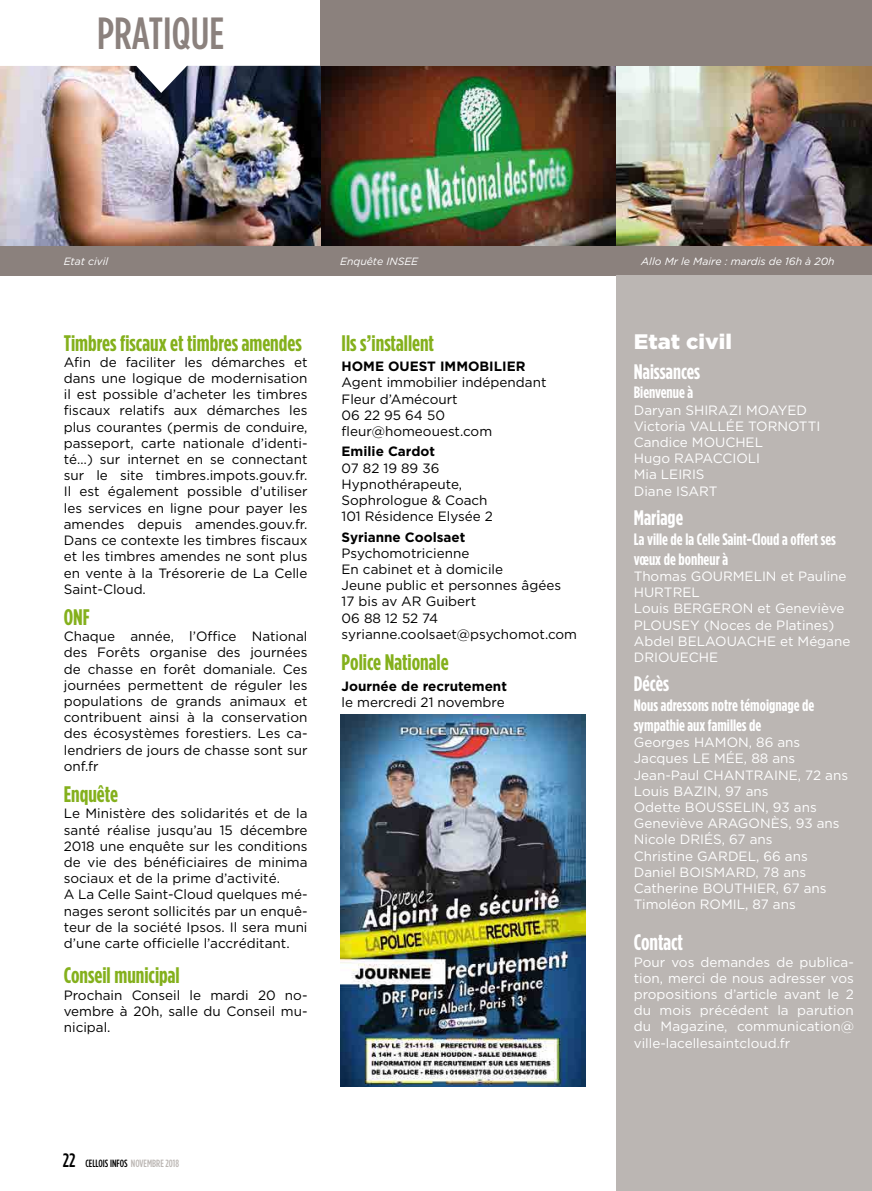
<style>
.page{position:relative;width:872px;height:1191px;background:#fff}
.page>*{position:absolute;margin:0;border:0;box-sizing:border-box;transform-origin:0 0}
.t1{font:500 condensed 45px "Gotham";color:#8b817d}
.t2{font:700 condensed 22.5px "Gotham";color:#84b01c}
.t3{font:700 condensed 22.5px "Gotham";color:#fff}
.t4{font:700 condensed 21px "Gotham";color:#fff}
.t5{font:900 21px "Gotham";color:#fff;scale:1.04 1}
.t6{font:700 condensed 16.5px/19.8px "Gotham";color:#fff}
.t7{font:13.5px/16.2px "Gotham";color:#000}
.t8{font:13.5px/16.2px "Gotham";color:#fff}
.t9{font:700 13.5px "Gotham";color:#000}
.t10{font:italic 10.5px "Gotham";color:#fff}
.t11{font:500 condensed 10.5px "Gotham";color:#000}
.s1{font-size:19.5px}
.s2{color:#bbb6b3}
</style>
<div class="page">
<img style="left:320px;top:66px;width:296px;height:181px">
<img style="left:0;top:93px;width:320px;height:154px">
<img style="left:616px;top:66px;width:256px;height:181px">
<svg style="left:0;top:65px;width:320px;height:28px"></svg>
<div style="left:0;top:247px;width:872px;height:29px;background:#8b817d"></div>
<div style="left:320px;top:0;width:552px;height:66px;background:#8b817d"></div>
<div style="left:616px;top:276px;width:256px;height:915px;background:#bbb6b3"></div>
<img style="left:340px;top:714px;width:245px;height:372px">
<h1 class="t1" style="left:97px;top:8px;width:129px">PRATIQUE</h1>
<p class="t10" style="left:64px;top:256px;width:46px">Etat civil</p>
<p class="t10" style="left:340px;top:256px;width:79px">Enquête INSEE</p>
<h2 class="t2" style="left:64px;top:330px;width:239px">Timbres fiscaux et timbres amendes</h2>
<p class="t7" style="left:64px;top:354px;width:245px;text-align:justify">Afin de faciliter les démarches et dans une logique de modernisation il est possible d’acheter les timbres fiscaux relatifs aux démarches les plus courantes (permis de conduire, passeport, carte nationale d’identi&shy;té…) sur internet en se connectant sur le site timbres.impots.gouv.fr.<br>Il est également possible d’utiliser les services en ligne pour payer les amendes depuis amendes.gouv.fr.<br>Dans ce contexte les timbres fiscaux et les timbres amendes ne sont plus en vente à la Trésorerie de La Celle Saint-Cloud.</p>
<h2 class="t2" style="left:64px;top:604px;width:28px">ONF</h2>
<p class="t7" style="left:64px;top:628px;width:245px;text-align:justify">Chaque année, l’Office National des Forêts organise des journées de chasse en forêt domaniale. Ces journées permettent de réguler les populations de grands animaux et contribuent ainsi à la conservation des écosystèmes forestiers. Les ca&shy;lendriers de jours de chasse sont sur onf.fr</p>
<h2 class="t2" style="left:64px;top:781px;width:56px">Enquête</h2>
<p class="t7" style="left:64px;top:805px;width:245px">Le Ministère des solidarités et de la santé réalise jusqu’au 15 décembre 2018 une enquête sur les conditions de vie des bénéficiaires de minima sociaux et de la prime d’activité.<br>A La Celle Saint-Cloud quelques mé&shy;nages seront sollicités par un enquê&shy;teur de la société Ipsos. Il sera muni d’une carte officielle l’accréditant.</p>
<h2 class="t2" style="left:64px;top:963px;width:117px">Conseil municipal</h2>
<p class="t7" style="left:64px;top:986px;width:245px;text-align:justify">Prochain Conseil le mardi 20 no&shy;vembre à 20h, salle du Conseil mu&shy;nicipal.</p>
<h2 class="t2" style="left:341px;top:330px;width:94px">Ils s’installent</h2>
<p class="t9" style="left:341px;top:358px;width:185px">HOME OUEST IMMOBILIER</p>
<p class="t7" style="left:341px;top:374px;width:206px">Agent immobilier indépendant<br>Fleur d’Amécourt<br>06 22 95 64 50 fleur@homeouest.com</p>
<p class="t9" style="left:341px;top:444px;width:95px">Emilie Cardot</p>
<p class="t7" style="left:341px;top:459px;width:153px">07 82 19 89 36<br>Hypnothérapeute,<br>Sophrologue &amp; Coach<br>101 Résidence Elysée 2</p>
<p class="t9" style="left:341px;top:529px;width:125px">Syrianne Coolsaet</p>
<p class="t7" style="left:341px;top:545px;width:237px">Psychomotricienne<br>En cabinet et à domicile<br>Jeune public et personnes âgées<br>17 bis av AR Guibert<br>06 88 12 52 74 syrianne.coolsaet@psychomot.com</p>
<h2 class="t2" style="left:341px;top:649px;width:109px">Police Nationale</h2>
<p class="t9" style="left:341px;top:678px;width:167px">Journée de recrutement</p>
<p class="t7" style="left:341px;top:693px;width:165px">le mercredi 21 novembre</p>
<p class="t11" style="left:63px;top:1157px;width:118px"><span class="s1">22</span> CELLOIS INFOS <span class="s2">NOVEMBRE 2018</span></p>
<p class="t10" style="left:641px;top:256px;width:195px">Allo Mr le Maire : mardis de 16h à 20h</p>
<h3 class="t5" style="left:634px;top:329px;width:96px">Etat civil</h3>
<h3 class="t4" style="left:634px;top:359px;width:68px">Naissances</h3>
<p class="t6" style="left:634px;top:382px;width:61px">Bienvenue à</p>
<p class="t8" style="left:634px;top:401px;width:188px">Daryan SHIRAZI MOAYED<br>Victoria VALLÉE TORNOTTI<br>Candice MOUCHEL<br>Hugo RAPACCIOLI<br>Mia LEIRIS<br>Diane ISART</p>
<h3 class="t4" style="left:634px;top:506px;width:51px">Mariage</h3>
<p class="t6" style="left:634px;top:529px;width:204px">La ville de la Celle Saint-Cloud a offert ses vœux de bonheur à</p>
<p class="t8" style="left:634px;top:568px;width:218px">Thomas GOURMELIN et Pauline<br>HURTREL<br>Louis BERGERON et Geneviève<br>PLOUSEY (Noces de Platines)<br>Abdel BELAOUACHE et Mégane<br>DRIOUECHE</p>
<h3 class="t4" style="left:634px;top:672px;width:37px">Décès</h3>
<p class="t6" style="left:634px;top:695px;width:182px">Nous adressons notre témoignage de sympathie aux familles de</p>
<p class="t8" style="left:634px;top:734px;width:216px">Georges HAMON, 86 ans<br>Jacques LE MÉE, 88 ans<br>Jean-Paul CHANTRAINE, 72 ans<br>Louis BAZIN, 97 ans<br>Odette BOUSSELIN, 93 ans<br>Geneviève ARAGONÈS, 93 ans<br>Nicole DRIÉS, 67 ans<br>Christine GARDEL, 66 ans<br>Daniel BOISMARD, 78 ans<br>Catherine BOUTHIER, 67 ans<br>Timoléon ROMIL, 87 ans</p>
<h2 class="t3" style="left:634px;top:929px;width:51px">Contact</h2>
<p class="t8" style="left:634px;top:953px;width:222px;text-align:justify">Pour vos demandes de publica&shy;tion, merci de nous adresser vos propositions d’article avant le 2 du mois précédent la parution du Magazine, communication@ ville-lacellesaintcloud.fr</p>
</div>
